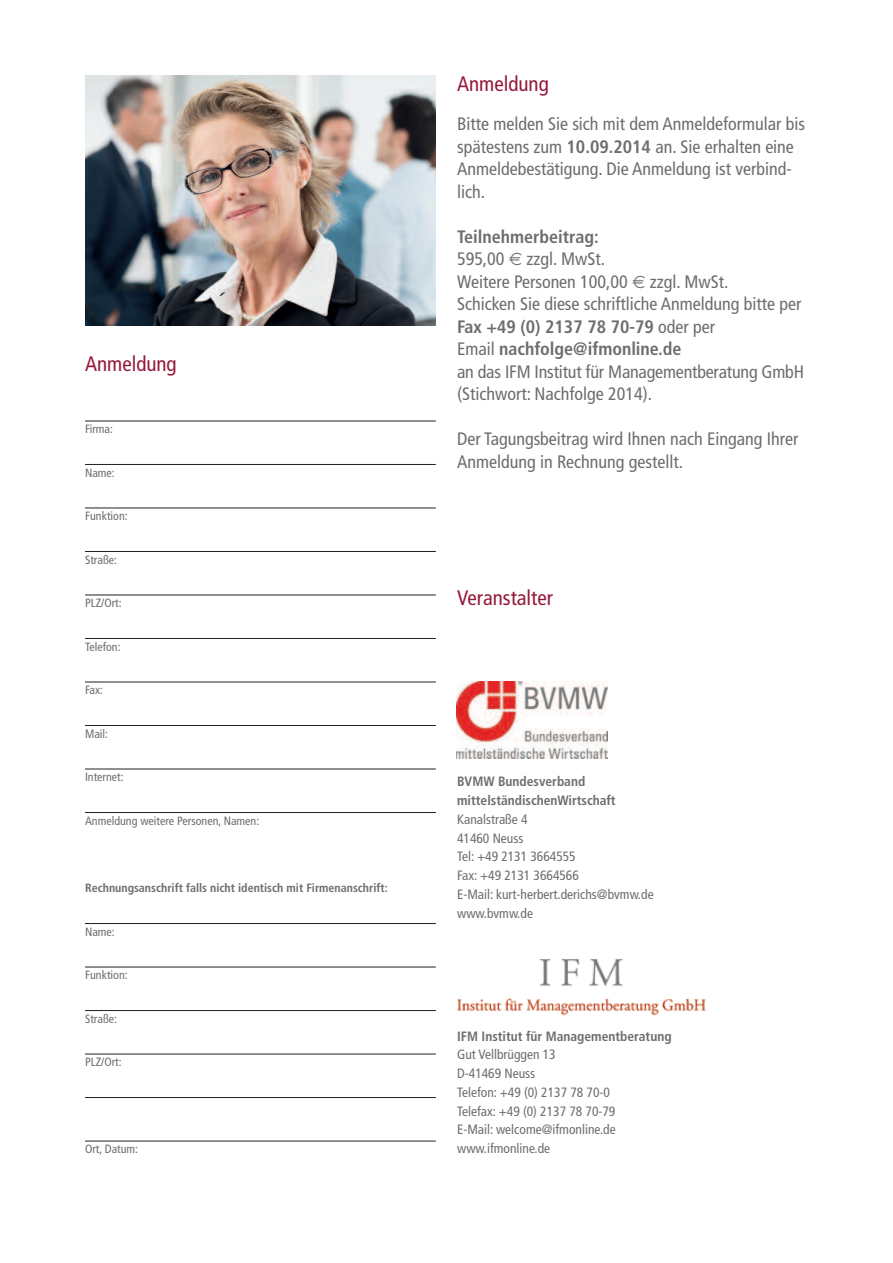
<style>
.page{position:relative;width:893px;height:1263px;background:#fff}
.page>*{position:absolute;margin:0;border:0;box-sizing:border-box;transform-origin:0 0}
.t1{font:condensed 21px "Frutiger";color:#95193b}
.t2{font:condensed 18px/22.5px "Frutiger";color:#6c6d70}
.t3{font:700 condensed 18px "Frutiger";color:#6c6d70}
.t4{font:condensed 13.5px/18.8px "Frutiger";color:#6c6d70}
.t5{font:700 condensed 13.5px/18.8px "Frutiger";color:#6c6d70}
.t6{font:condensed 12px "Frutiger";color:#6c6d70}
.t7{font:700 condensed 12px "Frutiger";color:#6c6d70}
.s1{font-family:"Koz Min Pr 6 N";font-weight:500;font-stretch:normal}
.s2{font-weight:700}
</style>
<div class="page">
<hr style="left:85px;top:421px;width:351px;height:1px;background:#231f20">
<hr style="left:85px;top:464px;width:351px;height:1px;background:#231f20">
<hr style="left:85px;top:508px;width:351px;height:1px;background:#231f20">
<hr style="left:85px;top:551px;width:351px;height:1px;background:#231f20">
<hr style="left:85px;top:595px;width:351px;height:1px;background:#231f20">
<hr style="left:85px;top:638px;width:351px;height:1px;background:#231f20">
<hr style="left:85px;top:682px;width:351px;height:1px;background:#231f20">
<hr style="left:85px;top:725px;width:351px;height:1px;background:#231f20">
<hr style="left:85px;top:769px;width:351px;height:1px;background:#231f20">
<hr style="left:85px;top:812px;width:351px;height:1px;background:#231f20">
<hr style="left:85px;top:923px;width:351px;height:1px;background:#231f20">
<hr style="left:85px;top:967px;width:351px;height:1px;background:#231f20">
<hr style="left:85px;top:1010px;width:351px;height:1px;background:#231f20">
<hr style="left:85px;top:1054px;width:351px;height:1px;background:#231f20">
<hr style="left:85px;top:1097px;width:351px;height:1px;background:#231f20">
<hr style="left:85px;top:1141px;width:351px;height:1px;background:#231f20">
<img style="left:457px;top:959px;width:249px;height:57px">
<img style="left:457px;top:681px;width:151px;height:77px">
<img style="left:85px;top:76px;width:351px;height:250px">
<p class="t1" style="left:85px;top:355px;width:93px">Anmeldung</p>
<p class="t6" style="left:85px;top:424px;width:29px">Firma:</p>
<p class="t6" style="left:85px;top:468px;width:31px">Name:</p>
<p class="t6" style="left:85px;top:511px;width:44px">Funktion:</p>
<p class="t6" style="left:85px;top:555px;width:33px">Straße:</p>
<p class="t6" style="left:85px;top:598px;width:38px">PLZ/Ort:</p>
<p class="t6" style="left:85px;top:642px;width:37px">Telefon:</p>
<p class="t6" style="left:85px;top:685px;width:20px">Fax:</p>
<p class="t6" style="left:85px;top:729px;width:25px">Mail:</p>
<p class="t6" style="left:85px;top:772px;width:40px">Internet:</p>
<p class="t6" style="left:85px;top:816px;width:176px">Anmeldung weitere Personen, Namen:</p>
<p class="t7" style="left:85px;top:883px;width:304px">Rechnungsanschrift falls nicht identisch mit Firmenanschrift:</p>
<p class="t6" style="left:85px;top:927px;width:31px">Name:</p>
<p class="t6" style="left:85px;top:970px;width:44px">Funktion:</p>
<p class="t6" style="left:85px;top:1014px;width:33px">Straße:</p>
<p class="t6" style="left:85px;top:1057px;width:38px">PLZ/Ort:</p>
<p class="t6" style="left:85px;top:1144px;width:55px">Ort, Datum:</p>
<p class="t1" style="left:457px;top:75px;width:93px">Anmeldung</p>
<p class="t2" style="left:457px;top:114px;width:349px">Bitte melden Sie sich mit dem Anmeldeformular bis spa<span class="s1">̈</span>testens zum <span class="s2">10.09.2014</span> an. Sie erhalten eine Anmeldebesta<span class="s1">̈</span>tigung. Die Anmeldung ist verbind&shy;lich.</p>
<p class="t3" style="left:457px;top:229px;width:143px">Teilnehmerbeitrag:</p>
<p class="t2" style="left:457px;top:249px;width:348px">595,00 zzgl. MwSt.<br>Weitere Personen 100,00 zzgl. MwSt.<br>Schicken Sie diese schriftliche Anmeldung bitte per <span class="s2">Fax +49 (0) 2137 78 70-79</span> oder per<br>Email <span class="s2">nachfolge@ifmonline.de<br></span>an das IFM Institut fu<span class="s1">̈</span>r Managementberatung GmbH (Stichwort: Nachfolge 2014).</p>
<p class="t2" style="left:457px;top:429px;width:343px">Der Tagungsbeitrag wird Ihnen nach Eingang Ihrer<br>Anmeldung in Rechnung gestellt.</p>
<p class="t1" style="left:457px;top:589px;width:97px">Veranstalter</p>
<p class="t5" style="left:457px;top:773px;width:160px">BVMW Bundesverband mittelständischenWirtschaft</p>
<p class="t4" style="left:457px;top:811px;width:198px">Kanalstraße 4<br>41460 Neuss<br>Tel: +49 2131 3664555<br>Fax: +49 2131 3664566<br>E-Mail: kurt-herbert.derichs@bvmw.de www.bvmw.de</p>
<p class="t4" style="left:457px;top:1027px;width:216px"><span class="s2">IFM Institut für Managementberatung<br></span>Gut Vellbru<span class="s1">̈</span>ggen 13<br>D-41469 Neuss<br>Telefon: +49 (0) 2137 78 70-0<br>Telefax: +49 (0) 2137 78 70-79<br>E-Mail: welcome@ifmonline.de www.ifmonline.de</p>
</div>
